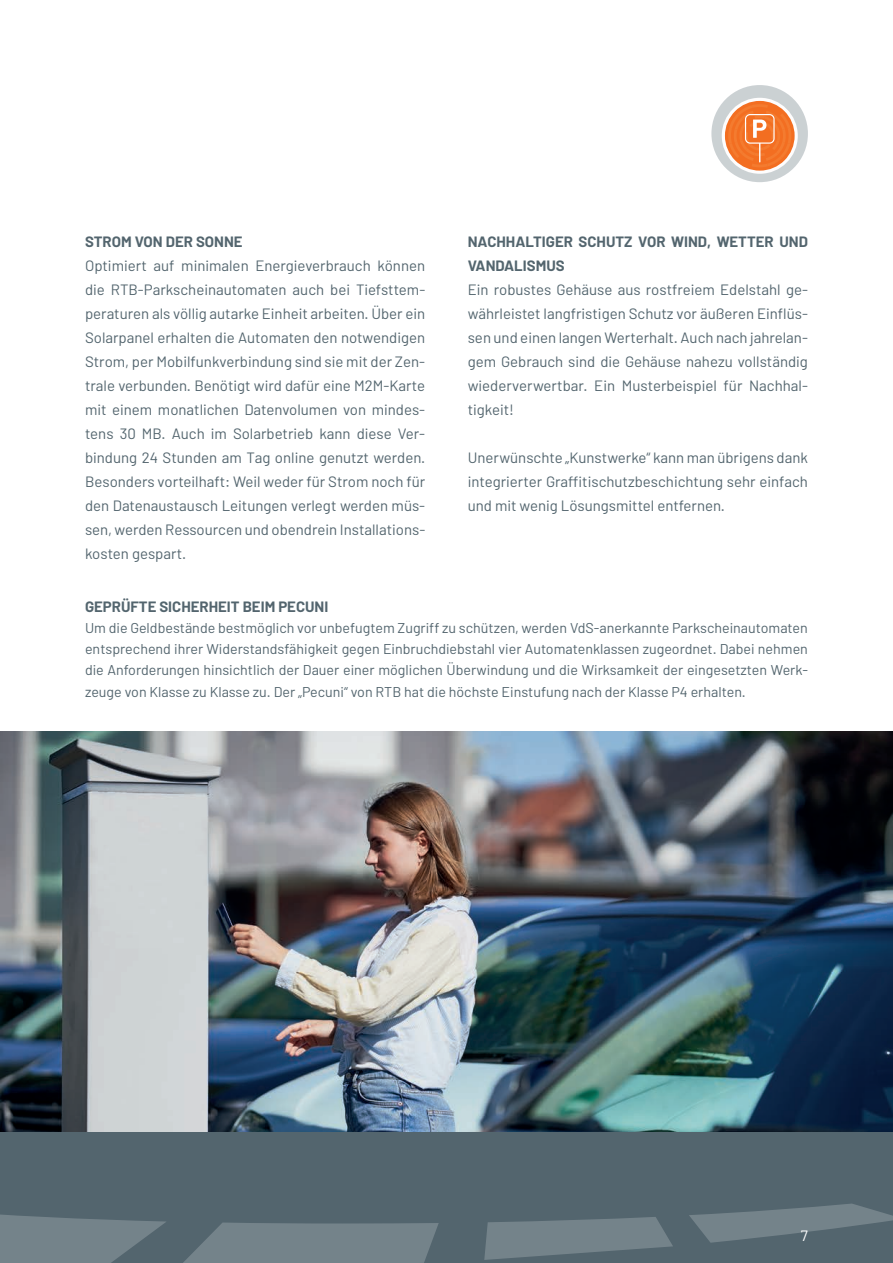
<style>
.page{position:relative;width:893px;height:1263px;background:#fff}
.page>*{position:absolute;margin:0;border:0;box-sizing:border-box;transform-origin:0 0}
.t1{font:15px/24px "Barlow";color:#53656e;text-align:justify}
.t2{font:700 15px/24px "Barlow";color:#53656e}
.t3{font:15px "Barlow";color:#fff}
.t4{font:14.25px/21px "Barlow";color:#53656e;text-align:justify}
</style>
<div class="page">
<div style="left:0;top:1132px;width:893px;height:131px;background:#53656e"></div>
<svg style="left:689px;top:1203px;width:204px;height:40px;background:#65757d"></svg>
<svg style="left:484px;top:1217px;width:189px;height:43px;background:#6b7b82"></svg>
<svg style="left:177px;top:1222px;width:262px;height:41px;background:#6e7e85"></svg>
<svg style="left:0;top:1210px;width:167px;height:53px;background:#6a7a81"></svg>
<img style="left:0;top:732px;width:893px;height:400px">
<div style="left:711px;top:85px;width:97px;height:97px;background:#cbd1d3;border-radius:50%"></div>
<svg style="left:722px;top:95px;width:76px;height:79px"></svg>
<p class="t2" style="left:85px;top:229px;width:159px">STROM VON DER SONNE</p>
<p class="t1" style="left:85px;top:253px;width:342px">Optimiert auf minimalen Energieverbrauch können die RTB-Parkscheinautomaten auch bei Tiefsttem&shy;peraturen als völlig autarke Einheit arbeiten. Über ein Solarpanel erhalten die Automaten den notwendigen Strom, per Mobilfunkverbindung sind sie mit der Zen&shy;trale verbunden. Benötigt wird dafür eine M2M-Karte mit einem monatlichen Datenvolumen von mindes&shy;tens 30 MB. Auch im Solarbetrieb kann diese Ver&shy;bindung 24 Stunden am Tag online genutzt werden.<br>Besonders vorteilhaft: Weil weder für Strom noch für den Datenaustausch Leitungen verlegt werden müs&shy;sen, werden Ressourcen und obendrein Installations&shy;kosten gespart.</p>
<p class="t2" style="left:468px;top:229px;width:342px">NACHHALTIGER SCHUTZ VOR WIND, WETTER UND<br>VANDALISMUS</p>
<p class="t1" style="left:468px;top:277px;width:342px">Ein robustes Gehäuse aus rostfreiem Edelstahl ge&shy;währleistet langfristigen Schutz vor äußeren Einflüs&shy;sen und einen langen Werterhalt. Auch nach jahrelan&shy;gem Gebrauch sind die Gehäuse nahezu vollständig wiederverwertbar. Ein Musterbeispiel für Nachhal&shy;tigkeit!</p>
<p class="t1" style="left:468px;top:445px;width:342px">Unerwünschte „Kunstwerke“ kann man übrigens dank integrierter Graffitischutzbeschichtung sehr einfach und mit wenig Lösungsmittel entfernen.</p>
<p class="t2" style="left:85px;top:595px;width:245px">GEPRÜFTE SICHERHEIT BEIM PECUNI</p>
<p class="t4" style="left:85px;top:617px;width:724px">Um die Geldbestände bestmöglich vor unbefugtem Zugriff zu schützen, werden VdS-anerkannte Parkscheinautomaten entsprechend ihrer Widerstandsfähigkeit gegen Einbruchdiebstahl vier Automatenklassen zugeordnet. Dabei nehmen die Anforderungen hinsichtlich der Dauer einer möglichen Überwindung und die Wirksamkeit der eingesetzten Werk&shy;zeuge von Klasse zu Klasse zu. Der „Pecuni“ von RTB hat die höchste Einstufung nach der Klasse P4 erhalten.</p>
<p class="t3" style="left:801px;top:1226px;width:9px">7</p>
</div>
